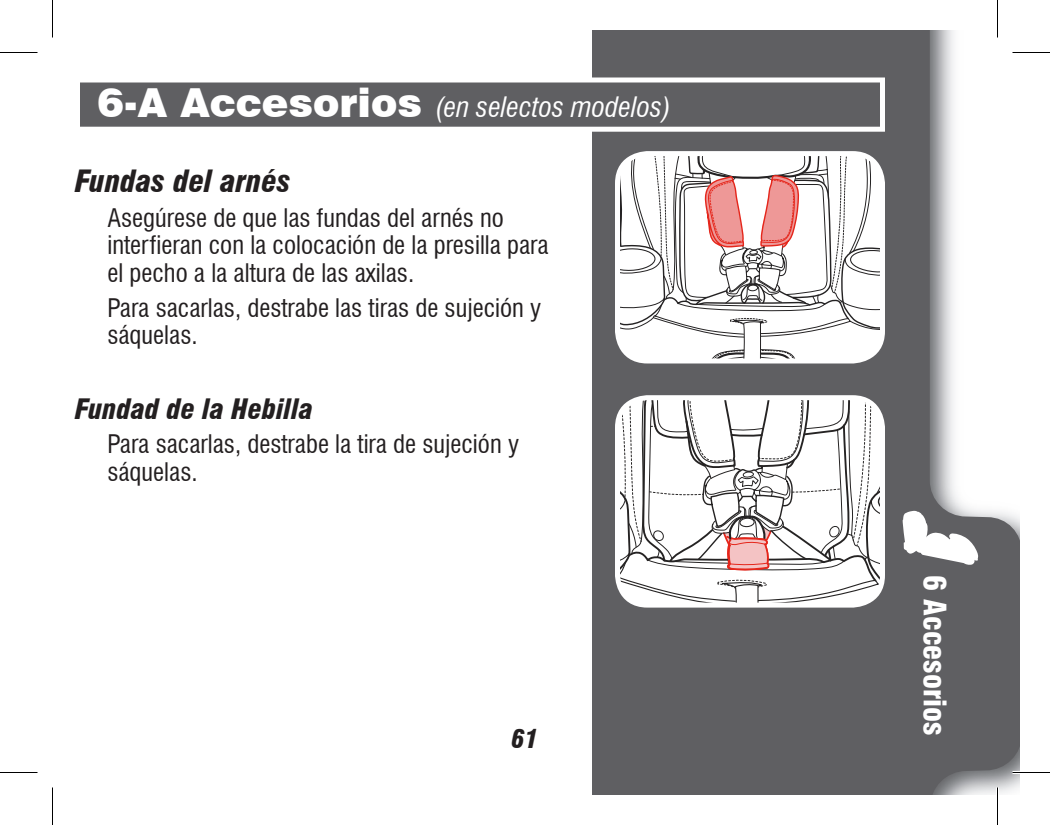
<style>
.page{position:relative;width:1050px;height:825px;background:#fff}
.page>*{position:absolute;margin:0;border:0;box-sizing:border-box;transform-origin:0 0}
.t1{font:900 condensed 30.25px "Swiss 721 BT";color:#fff}
.t2{font:italic 900 condensed 30px "Swiss 721 BT";color:#231f20}
.t3{font:italic condensed 27.5px "Swiss 721 BT";color:#fff}
.t4{font:italic 900 condensed 27.5px "Swiss 721 BT";color:#231f20}
.t5{font:condensed 25px/27.5px "Swiss 721 BT";color:#231f20}
.t6{font:italic 900 condensed 25px "Swiss 721 BT";color:#231f20}
.s1{font-weight:900;font-style:normal;font-stretch:normal;font-size:40px}
</style>
<div class="page">
<svg style="left:592px;top:30px;width:428px;height:765px;fill:#5f5f62"></svg>
<svg style="left:903px;top:511px;width:75px;height:54px"></svg>
<div style="left:75px;top:78px;width:810px;height:54px;background:#5f5f62;border:5px solid #fff"></div>
<svg style="left:618px;top:154px;width:264px;height:208px"></svg>
<div style="left:615px;top:151px;width:270px;height:213px;border:5px solid #fff;border-radius:30px"></div>
<svg style="left:618px;top:398px;width:264px;height:207px"></svg>
<div style="left:615px;top:395px;width:270px;height:213px;border:5px solid #fff;border-radius:30px"></div>
<hr style="left:1012px;top:51px;width:38px;height:3px;background:#fff">
<hr style="left:1012px;top:771px;width:38px;height:3px;background:#fff">
<hr style="left:996px;top:0;width:3px;height:38px;background:#fff">
<hr style="left:996px;top:788px;width:3px;height:37px;background:#fff">
<hr style="left:0;top:52px;width:38px;height:1px;background:#000">
<hr style="left:1012px;top:52px;width:38px;height:1px;background:#000">
<hr style="left:0;top:772px;width:38px;height:1px;background:#000">
<hr style="left:1012px;top:772px;width:38px;height:1px;background:#000">
<hr style="left:52px;top:0;width:1px;height:38px;background:#000">
<hr style="left:52px;top:788px;width:1px;height:37px;background:#000">
<hr style="left:997px;top:0;width:1px;height:38px;background:#000">
<hr style="left:997px;top:788px;width:1px;height:37px;background:#000">
<p class="t3" style="left:98px;top:91px;width:575px"><span class="s1">6-A Accesorios</span> (en selectos modelos)</p>
<p class="t2" style="left:75px;top:163px;width:217px">Fundas del arnés</p>
<p class="t5" style="left:107px;top:204px;width:443px">Asegúrese de que las fundas del arnés no interfieran con la colocación de la presilla para el pecho a la altura de las axilas.</p>
<p class="t5" style="left:107px;top:294px;width:435px">Para sacarlas, destrabe las tiras de sujeción y sáquelas.</p>
<p class="t4" style="left:75px;top:392px;width:240px">Fundad de la Hebilla</p>
<p class="t5" style="left:107px;top:430px;width:413px">Para sacarlas, destrabe la tira de sujeción y sáquelas.</p>
<p class="t6" style="left:512px;top:724px;width:28px">61</p>
<p class="t1" style="left:953px;top:575px;width:162px;rotate:90deg">6 Accesorios</p>
</div>
